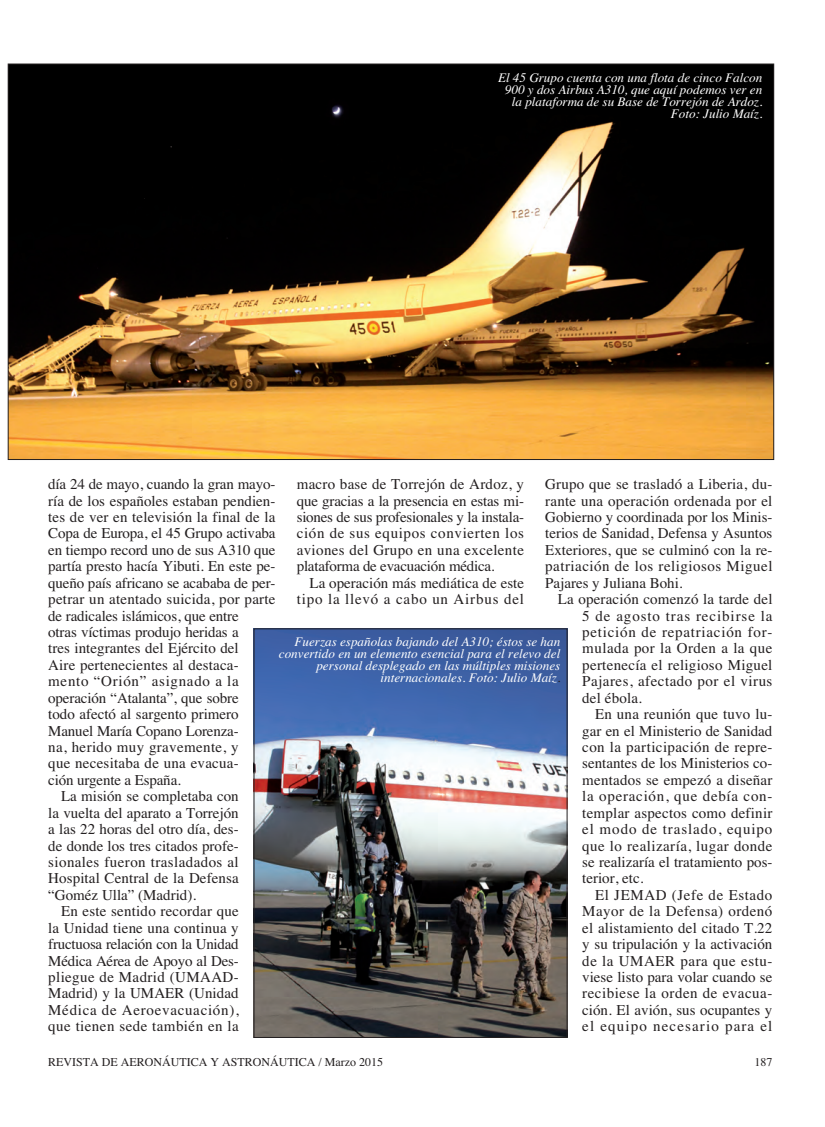
<style>
.page{position:relative;width:825px;height:1127px;background:#fff}
.page>*{position:absolute;margin:0;border:0;box-sizing:border-box;transform-origin:0 0}
.t1{font:15px "Times";letter-spacing:.005em;color:#231f20}
.t2{font:15px "Times";letter-spacing:-.015em;color:#231f20}
.t3{font:15px "Times";letter-spacing:.03em;color:#231f20}
.t4{font:15px "Times";letter-spacing:.025em;color:#231f20}
.t5{font:15px "Times";letter-spacing:.035em;color:#231f20}
.t6{font:15px "Times";letter-spacing:.05em;color:#231f20}
.t7{font:15px "Times";letter-spacing:.045em;color:#231f20}
.t8{font:15px "Times";letter-spacing:.06em;color:#231f20}
.t9{font:15px "Times";letter-spacing:.055em;color:#231f20}
.t10{font:15px "Times";letter-spacing:.075em;color:#231f20}
.t11{font:15px "Times";letter-spacing:.04em;color:#231f20}
.t12{font:italic 13.2px/12px "Times";color:#fff;text-align:right}
.t13{font:12px "Times";color:#231f20}
.s1{color:#231f20}
</style>
<div class="page">
<img style="left:10px;top:66px;width:762px;height:392px">
<img style="left:256px;top:630px;width:309px;height:405px">
<div style="left:254px;top:628px;width:313px;height:409px;border:1px solid #231f20"></div>
<p class="t12" style="left:498px;top:73px;width:266px">El 45 Grupo cuenta con una flota de cinco Falcon 900 y dos Airbus A310, que aquí podemos ver en la plataforma de su Base de Torrejón de Ardoz.<br>Foto: Julio Maíz.</p>
<p class="t1" style="left:48px;top:479px;width:229px">día 24 de mayo, cuando la gran mayo-</p>
<p class="t1" style="left:48px;top:495px;width:229px">ría de los españoles estaban pendien-</p>
<p class="t1" style="left:48px;top:511px;width:229px">tes de ver en televisión la final de la</p>
<p class="t1" style="left:48px;top:528px;width:229px">Copa de Europa, el 45 Grupo activaba</p>
<p class="t1" style="left:48px;top:544px;width:229px">en tiempo record uno de sus A310 que</p>
<p class="t1" style="left:48px;top:561px;width:229px">partía presto hacía Yibuti. En este pe-</p>
<p class="t1" style="left:48px;top:577px;width:229px">queño país africano se acababa de per-</p>
<p class="t1" style="left:48px;top:594px;width:229px">petrar un atentado suicida, por parte</p>
<p class="t1" style="left:48px;top:610px;width:192px">de radicales islámicos, que entre</p>
<p class="t1" style="left:48px;top:626px;width:192px">otras víctimas produjo heridas a</p>
<p class="t1" style="left:48px;top:643px;width:192px">tres integrantes del Ejército del</p>
<p class="t1" style="left:48px;top:659px;width:192px">Aire pertenecientes al destaca-</p>
<p class="t6" style="left:48px;top:676px;width:192px">mento “Orión” asignado a la</p>
<p class="t1" style="left:48px;top:692px;width:192px">operación “Atalanta”, que sobre</p>
<p class="t1" style="left:48px;top:709px;width:192px">todo afectó al sargento primero</p>
<p class="t1" style="left:48px;top:725px;width:192px">Manuel María Copano Lorenza-</p>
<p class="t4" style="left:48px;top:741px;width:192px">na, herido muy gravemente, y</p>
<p class="t1" style="left:48px;top:758px;width:192px">que necesitaba de una evacua-</p>
<p class="t1" style="left:48px;top:774px;width:134px">ción urgente a España.</p>
<p class="t1" style="left:61px;top:791px;width:179px">La misión se completaba con</p>
<p class="t1" style="left:48px;top:807px;width:192px">la vuelta del aparato a Torrejón</p>
<p class="t1" style="left:48px;top:824px;width:192px">a las 22 horas del otro día, des-</p>
<p class="t1" style="left:48px;top:840px;width:192px">de donde los tres citados profe-</p>
<p class="t4" style="left:48px;top:856px;width:192px">sionales fueron trasladados al</p>
<p class="t1" style="left:48px;top:873px;width:192px">Hospital Central de la Defensa</p>
<p class="t1" style="left:48px;top:889px;width:149px">“Goméz Ulla” (Madrid).</p>
<p class="t1" style="left:61px;top:906px;width:179px">En este sentido recordar que</p>
<p class="t1" style="left:48px;top:922px;width:192px">la Unidad tiene una continua y</p>
<p class="t2" style="left:48px;top:938px;width:192px">fructuosa relación con la Unidad</p>
<p class="t2" style="left:48px;top:955px;width:192px">Médica Aérea de Apoyo al Des-</p>
<p class="t4" style="left:48px;top:971px;width:192px">pliegue de Madrid (UMAAD-</p>
<p class="t1" style="left:48px;top:988px;width:192px">Madrid) y la UMAER (Unidad</p>
<p class="t7" style="left:48px;top:1004px;width:192px">Médica de Aeroevacuación),</p>
<p class="t3" style="left:48px;top:1021px;width:192px">que tienen sede también en la</p>
<p class="t1" style="left:545px;top:479px;width:229px">Grupo que se trasladó a Liberia, du-</p>
<p class="t1" style="left:545px;top:495px;width:229px">rante una operación ordenada por el</p>
<p class="t1" style="left:545px;top:511px;width:229px">Gobierno y coordinada por los Minis-</p>
<p class="t1" style="left:545px;top:528px;width:229px">terios de Sanidad, Defensa y Asuntos</p>
<p class="t1" style="left:545px;top:544px;width:229px">Exteriores, que se culminó con la re-</p>
<p class="t5" style="left:545px;top:561px;width:229px">patriación de los religiosos Miguel</p>
<p class="t1" style="left:545px;top:577px;width:139px">Pajares y Juliana Bohi.</p>
<p class="t1" style="left:558px;top:594px;width:216px">La operación comenzó la tarde del</p>
<p class="t8" style="left:582px;top:610px;width:192px">5 de agosto tras recibirse la</p>
<p class="t6" style="left:582px;top:626px;width:192px">petición de repatriación for-</p>
<p class="t3" style="left:582px;top:643px;width:192px">mulada por la Orden a la que</p>
<p class="t1" style="left:582px;top:659px;width:192px">pertenecía el religioso Miguel</p>
<p class="t3" style="left:582px;top:676px;width:192px">Pajares, afectado por el virus</p>
<p class="t1" style="left:582px;top:692px;width:61px">del ébola.</p>
<p class="t1" style="left:595px;top:709px;width:179px">En una reunión que tuvo lu-</p>
<p class="t1" style="left:582px;top:725px;width:192px">gar en el Ministerio de Sanidad</p>
<p class="t3" style="left:582px;top:741px;width:192px">con la participación de repre-</p>
<p class="t1" style="left:582px;top:758px;width:192px">sentantes de los Ministerios co-</p>
<p class="t1" style="left:582px;top:774px;width:192px">mentados se empezó a diseñar</p>
<p class="t6" style="left:582px;top:791px;width:192px">la operación, que debía con-</p>
<p class="t1" style="left:582px;top:807px;width:192px">templar aspectos como definir</p>
<p class="t8" style="left:582px;top:824px;width:192px">el modo de traslado, equipo</p>
<p class="t3" style="left:582px;top:840px;width:192px">que lo realizaría, lugar donde</p>
<p class="t1" style="left:582px;top:856px;width:192px">se realizaría el tratamiento pos-</p>
<p class="t1" style="left:582px;top:873px;width:63px">terior, etc.</p>
<p class="t11" style="left:595px;top:889px;width:179px">El JEMAD (Jefe de Estado</p>
<p class="t3" style="left:582px;top:906px;width:192px">Mayor de la Defensa) ordenó</p>
<p class="t1" style="left:582px;top:922px;width:192px">el alistamiento del citado T.22</p>
<p class="t1" style="left:582px;top:938px;width:192px">y su tripulación y la activación</p>
<p class="t5" style="left:582px;top:955px;width:192px">de la UMAER para que estu-</p>
<p class="t1" style="left:582px;top:971px;width:192px">viese listo para volar cuando se</p>
<p class="t5" style="left:582px;top:988px;width:192px">recibiese la orden de evacua-</p>
<p class="t1" style="left:582px;top:1004px;width:192px">ción. El avión, sus ocupantes y</p>
<p class="t10" style="left:582px;top:1021px;width:192px">el equipo necesario para el</p>
<p class="t1" style="left:297px;top:479px;width:229px">macro base de Torrejón de Ardoz, y</p>
<p class="t2" style="left:297px;top:495px;width:229px">que gracias a la presencia en estas mi-</p>
<p class="t2" style="left:297px;top:511px;width:229px">siones de sus profesionales y la instala-</p>
<p class="t7" style="left:297px;top:528px;width:229px">ción de sus equipos convierten los</p>
<p class="t4" style="left:297px;top:544px;width:229px">aviones del Grupo en una excelente</p>
<p class="t2" style="left:297px;top:561px;width:199px">plataforma de evacuación médica.</p>
<p class="t1" style="left:309px;top:577px;width:216px">La operación más mediática de este</p>
<p class="t9" style="left:297px;top:594px;width:229px">tipo la llevó a cabo un Airbus del</p>
<p class="t12" style="left:279px;top:636px;width:283px">Fuerzas españolas bajando del A310; éstos se han convertido en un elemento esencial para el relevo del personal desplegado en las múltiples misiones internacionales. Foto: Julio Maíz<span class="s1">.</span></p>
<p class="t13" style="left:48px;top:1058px;width:336px">REVISTA DE AERONÁUTICA Y ASTRONÁUTICA / Marzo 2015</p>
<p class="t13" style="left:754px;top:1058px;width:19px">187</p>
</div>
